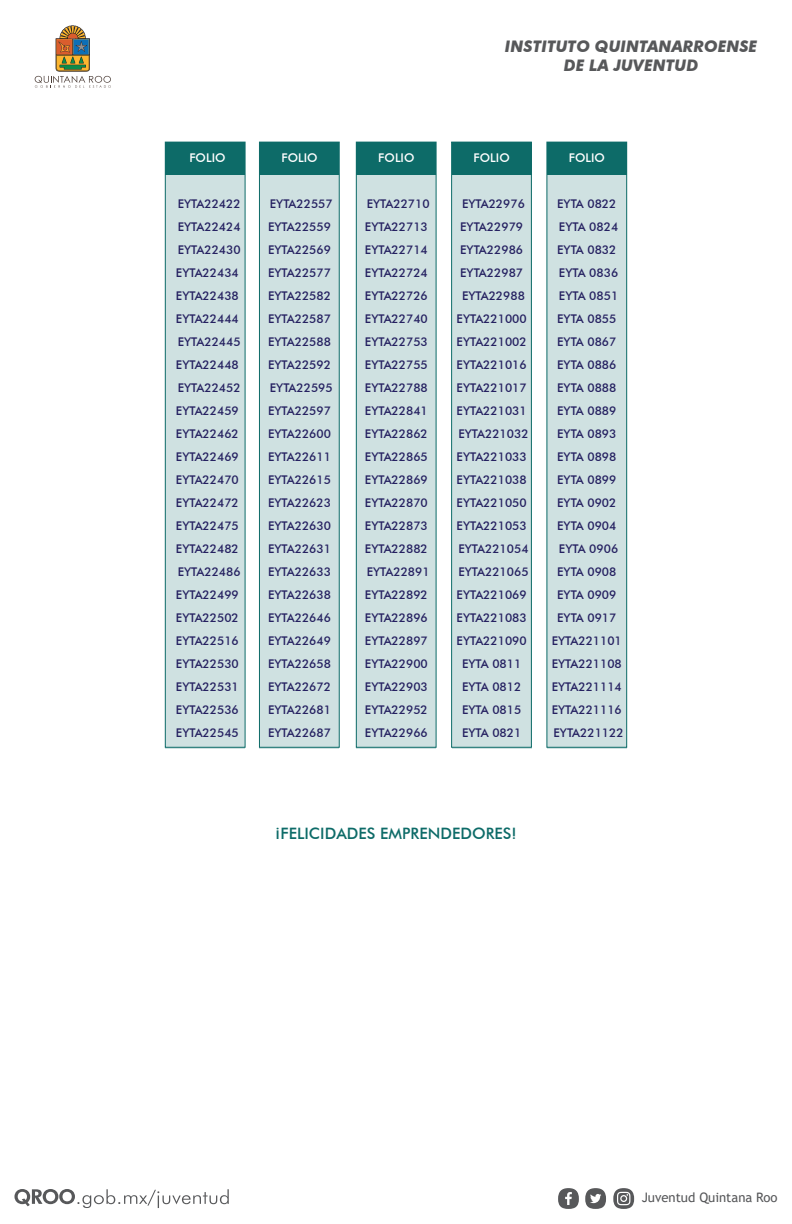
<style>
.page{position:relative;width:792px;height:1224px;background:#fff}
.page>*{position:absolute;margin:0;border:0;box-sizing:border-box;transform-origin:0 0}
.t1{font:italic 700 16px/19.1px "Futura BT";color:#57585a;text-align:center}
.t2{font:500 15.7px "Futura BT";color:#0d6b68}
.t3{font:13.1px "Trebuchet MS";color:#57585a}
.t4{font:500 12px/23px "Futura BT";color:#252161}
.t5{font:500 12px "Futura BT";color:#fff}
</style>
<div class="page">
<div style="left:165px;top:161px;width:80px;height:588px;background:#cfe1e1"></div>
<hr style="left:166px;top:174px;width:79px;height:1px;background:#0d6b68">
<div style="left:165px;top:142px;width:80px;height:32px;background:#0d6b68"></div>
<div style="left:165px;top:142px;width:81px;height:606px;border:1px solid #0d6b68"></div>
<div style="left:259px;top:161px;width:80px;height:588px;background:#cfe1e1"></div>
<hr style="left:260px;top:174px;width:79px;height:1px;background:#0d6b68">
<div style="left:259px;top:142px;width:80px;height:32px;background:#0d6b68"></div>
<div style="left:259px;top:142px;width:81px;height:606px;border:1px solid #0d6b68"></div>
<div style="left:356px;top:161px;width:80px;height:588px;background:#cfe1e1"></div>
<hr style="left:357px;top:174px;width:79px;height:1px;background:#0d6b68">
<div style="left:356px;top:142px;width:80px;height:32px;background:#0d6b68"></div>
<div style="left:356px;top:142px;width:81px;height:606px;border:1px solid #0d6b68"></div>
<div style="left:452px;top:161px;width:79px;height:588px;background:#cfe1e1"></div>
<hr style="left:452px;top:174px;width:79px;height:1px;background:#0d6b68">
<div style="left:452px;top:142px;width:79px;height:32px;background:#0d6b68"></div>
<div style="left:451px;top:142px;width:81px;height:606px;border:1px solid #0d6b68"></div>
<div style="left:547px;top:161px;width:80px;height:588px;background:#cfe1e1"></div>
<hr style="left:547px;top:174px;width:80px;height:1px;background:#0d6b68">
<div style="left:547px;top:142px;width:80px;height:32px;background:#0d6b68"></div>
<div style="left:546px;top:142px;width:81px;height:606px;border:1px solid #0d6b68"></div>
<svg style="left:14px;top:1189px;width:215px;height:19px"></svg>
<svg style="left:558px;top:1188px;width:21px;height:21px"></svg>
<svg style="left:585px;top:1188px;width:21px;height:21px"></svg>
<svg style="left:613px;top:1188px;width:21px;height:21px"></svg>
<svg style="left:35px;top:25px;width:76px;height:63px"></svg>
<p class="t5" style="left:189px;top:150px;width:38px">FOLIO</p>
<p class="t4" style="left:176px;top:192px;width:66px">EYTA22422<br>EYTA22424<br>EYTA22430<br>EYTA22434<br>EYTA22438<br>EYTA22444<br>EYTA22445<br>EYTA22448<br>EYTA22452<br>EYTA22459<br>EYTA22462<br>EYTA22469<br>EYTA22470<br>EYTA22472<br>EYTA22475<br>EYTA22482<br>EYTA22486<br>EYTA22499<br>EYTA22502<br>EYTA22516<br>EYTA22530<br>EYTA22531<br>EYTA22536<br>EYTA22545</p>
<p class="t5" style="left:281px;top:150px;width:38px">FOLIO</p>
<p class="t4" style="left:268px;top:192px;width:66px">EYTA22557<br>EYTA22559<br>EYTA22569<br>EYTA22577<br>EYTA22582<br>EYTA22587<br>EYTA22588<br>EYTA22592<br>EYTA22595<br>EYTA22597<br>EYTA22600<br>EYTA22611<br>EYTA22615<br>EYTA22623<br>EYTA22630<br>EYTA22631<br>EYTA22633<br>EYTA22638<br>EYTA22646<br>EYTA22649<br>EYTA22658<br>EYTA22672<br>EYTA22681<br>EYTA22687</p>
<h1 class="t1" style="left:505px;top:37px;width:254px">INSTITUTO QUINTANARROENSE<br>DE LA JUVENTUD</h1>
<p class="t5" style="left:378px;top:150px;width:38px">FOLIO</p>
<p class="t4" style="left:365px;top:192px;width:66px">EYTA22710<br>EYTA22713<br>EYTA22714<br>EYTA22724<br>EYTA22726<br>EYTA22740<br>EYTA22753<br>EYTA22755<br>EYTA22788<br>EYTA22841<br>EYTA22862<br>EYTA22865<br>EYTA22869<br>EYTA22870<br>EYTA22873<br>EYTA22882<br>EYTA22891<br>EYTA22892<br>EYTA22896<br>EYTA22897<br>EYTA22900<br>EYTA22903<br>EYTA22952<br>EYTA22966</p>
<p class="t5" style="left:474px;top:150px;width:38px">FOLIO</p>
<p class="t4" style="left:457px;top:192px;width:73px;text-align:center">EYTA22976<br>EYTA22979<br>EYTA22986<br>EYTA22987<br>EYTA22988<br>EYTA221000<br>EYTA221002<br>EYTA221016<br>EYTA221017<br>EYTA221031<br>EYTA221032<br>EYTA221033<br>EYTA221038<br>EYTA221050<br>EYTA221053<br>EYTA221054<br>EYTA221065<br>EYTA221069<br>EYTA221083<br>EYTA221090<br>EYTA 0811<br>EYTA 0812<br>EYTA 0815<br>EYTA 0821</p>
<p class="t5" style="left:569px;top:150px;width:38px">FOLIO</p>
<p class="t4" style="left:552px;top:192px;width:73px;text-align:center">EYTA 0822<br>EYTA 0824<br>EYTA 0832<br>EYTA 0836<br>EYTA 0851<br>EYTA 0855<br>EYTA 0867<br>EYTA 0886<br>EYTA 0888<br>EYTA 0889<br>EYTA 0893<br>EYTA 0898<br>EYTA 0899<br>EYTA 0902<br>EYTA 0904<br>EYTA 0906<br>EYTA 0908<br>EYTA 0909<br>EYTA 0917<br>EYTA221101<br>EYTA221108<br>EYTA221114<br>EYTA221116<br>EYTA221122</p>
<h2 class="t2" style="left:275px;top:824px;width:243px">¡FELICIDADES EMPRENDEDORES!</h2>
<p class="t3" style="left:642px;top:1190px;width:137px">Juventud Quintana Roo</p>
</div>
